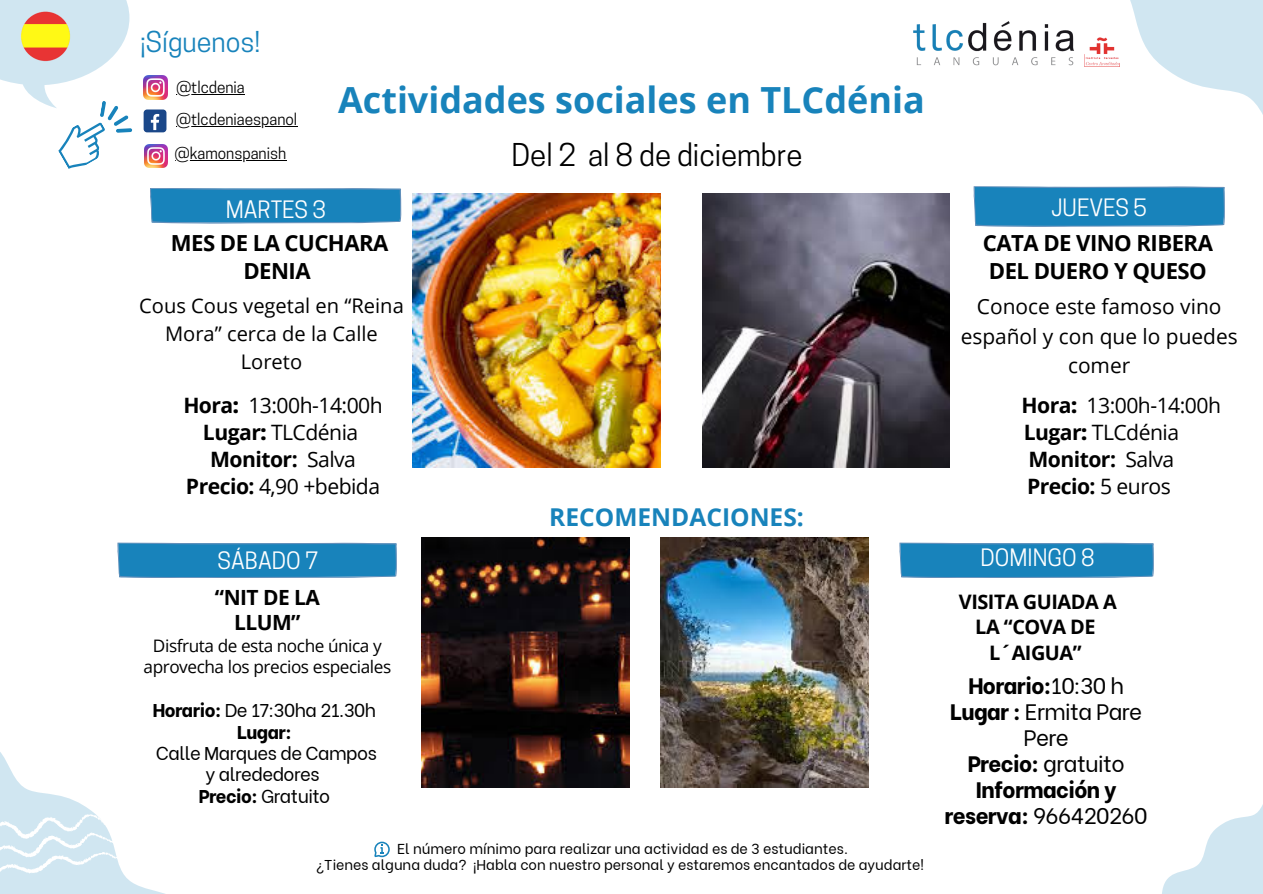
<style>
.page{position:relative;width:1263px;height:894px;background:#fff}
.page>*{position:absolute;margin:0;border:0;box-sizing:border-box;transform-origin:0 0}
.t1{font:700 36px "Open Sans";color:#1883bb}
.t2{font:29.55px "Cooper Hewitt";color:#000}
.t3{font:27px "Cooper Hewitt";color:#1883bb}
.t4{font:700 24.6px "Open Sans";color:#1883bb}
.t5{font:22.5px "Cooper Hewitt";color:#fff}
.t6{font:800 22.35px/25.8px "Be Vietnam";letter-spacing:-.025em;color:#000;text-align:center}
.t7{font:700 22.2px/28.2px "Open Sans";letter-spacing:-.025em;color:#000;text-align:center}
.t8{font:21.15px/27px "Open Sans";letter-spacing:-.025em;color:#000;text-align:center}
.t9{font:700 21px/25.8px "Open Sans";letter-spacing:-.025em;color:#000;text-align:center}
.t10{font:20.85px/29.2px "Open Sans";color:#000;text-align:center}
.t11{font:20.1px/28.2px "Open Sans";color:#000;text-align:center}
.t12{font:700 19.95px/25.5px "Open Sans";letter-spacing:-.025em;color:#000;text-align:center}
.t13{font:18.45px/21.3px "Be Vietnam";letter-spacing:-.025em;color:#000;text-align:center}
.t14{font:800 18.45px "Be Vietnam";letter-spacing:-.025em;color:#000}
.t15{font:17.25px/21.3px "Open Sans";letter-spacing:-.025em;color:#000;text-align:center}
.t16{font:15.45px "Cooper Hewitt";color:#000}
.t17{font:14.4px "Be Vietnam";color:#000}
.t18{font:14.25px "Be Vietnam";color:#000}
.s1{font-weight:700}
.s2{font-weight:800}
.s3{font-weight:400}
</style>
<div class="page">
<svg style="left:150px;top:188px;width:251px;height:35px;background:#1f85bb"></svg>
<img style="left:914px;top:21px;width:124px;height:45px">
<svg style="left:1044px;top:0;width:219px;height:115px"></svg>
<svg style="left:374px;top:841px;width:16px;height:16px"></svg>
<svg style="left:0;top:752px;width:162px;height:141px"></svg>
<svg style="left:1162px;top:804px;width:101px;height:89px"></svg>
<img style="left:143px;top:75px;width:24px;height:24px">
<div style="left:144px;top:109px;width:22px;height:23px;background:#1a4789;border-radius:3px"></div>
<svg style="left:151px;top:114px;width:8px;height:16px"></svg>
<hr style="left:176px;top:94px;width:69px;height:1px;background:#000">
<hr style="left:175px;top:160px;width:111px;height:1px;background:#000">
<hr style="left:176px;top:126px;width:121px;height:1px;background:#000">
<img style="left:144px;top:144px;width:24px;height:24px">
<svg style="left:0;top:0;width:132px;height:169px"></svg>
<svg style="left:117px;top:542px;width:280px;height:36px;background:#2588bd"></svg>
<svg style="left:899px;top:542px;width:255px;height:36px;background:#2588bd"></svg>
<img style="left:422px;top:537px;width:208px;height:250px">
<img style="left:413px;top:193px;width:247px;height:274px">
<svg style="left:974px;top:186px;width:251px;height:41px;background:#2387bd"></svg>
<img style="left:702px;top:193px;width:248px;height:274px">
<img style="left:660px;top:537px;width:208px;height:250px">
<h1 class="t3" style="left:140px;top:32px;width:122px">¡Síguenos!</h1>
<h2 class="t16" style="left:176px;top:81px;width:70px">@tlcdenia</h2>
<p class="t16" style="left:176px;top:114px;width:122px">@tlcdeniaespanol</p>
<p class="t16" style="left:175px;top:147px;width:113px">@kamonspanish</p>
<p class="t1" style="left:338px;top:74px;width:588px">Actividades sociales en TLCdénia</p>
<p class="t2" style="left:511px;top:143px;width:293px">Del 2 al 8 de diciembre</p>
<p class="t5" style="left:226px;top:201px;width:102px">MARTES 3</p>
<h3 class="t7" style="left:171px;top:228px;width:219px">MES DE LA CUCHARA<br>DENIA</h3>
<h3 class="t11" style="left:139px;top:291px;width:266px">Cous Cous vegetal en “Reina<br>Mora” cerca de la Calle<br>Loreto</h3>
<p class="t8" style="left:183px;top:391px;width:201px"><span class="s1">Hora</span><span class="s2">:</span> 13:00h-14:00h<br><span class="s1">Lugar</span><span class="s2">:</span> TLCdénia<br><span class="s1">Monitor:</span> Salva<br><span class="s1">Precio:</span> 4,90 +bebida</p>
<h3 class="t5" style="left:218px;top:552px;width:103px">SÁBADO 7</h3>
<p class="t9" style="left:215px;top:583px;width:106px">“NIT DE LA<br>LLUM”</p>
<p class="t15" style="left:144px;top:634px;width:249px">Disfruta de esta noche única y aprovecha los precios especiales</p>
<h3 class="t13" style="left:153px;top:697px;width:225px"><span class="s2">Horario:</span> De 17:30ha 21.30h</h3>
<h6 class="t14" style="left:237px;top:716px;width:56px">Lugar:</h6>
<h6 class="t13" style="left:156px;top:740px;width:223px">Calle Marques de Campos y alrededores</h6>
<h3 class="t13" style="left:199px;top:783px;width:133px"><span class="s2">Precio:</span> Gratuito</h3>
<h2 class="t4" style="left:549px;top:499px;width:256px">RECOMENDACIONES:</h2>
<p class="t17" style="left:397px;top:836px;width:452px">El número mínimo para realizar una actividad es de 3 estudiantes.</p>
<p class="t18" style="left:316px;top:853px;width:609px">¿Tienes alguna duda? ¡Habla con nuestro personal y estaremos encantados de ayudarte!</p>
<h5 class="t5" style="left:1051px;top:199px;width:97px">JUEVES 5</h5>
<h4 class="t7" style="left:983px;top:228px;width:232px;text-align:left">CATA DE VINO RIBERA<br>DEL DUERO Y QUESO</h4>
<p class="t10" style="left:961px;top:291px;width:279px">Conoce este famoso vino español y con que lo puedes comer</p>
<p class="t8" style="left:1021px;top:391px;width:201px;text-align:left"><span class="s1">Hora</span><span class="s2">:</span> 13:00h-14:00h<br><span class="s1">Lugar</span><span class="s2">:</span> TLCdénia<br><span class="s1">Monitor:</span> Salva<br><span class="s1">Precio:</span> 5 euros</p>
<p class="t5" style="left:980px;top:549px;width:116px">DOMINGO 8</p>
<h3 class="t12" style="left:959px;top:588px;width:159px">VISITA GUIADA A<br>LA “COVA DE<br>L´AIGUA”</h3>
<h3 class="t6" style="left:945px;top:670px;width:205px">Horario:<span class="s3">10:30 h<br></span>Lugar : <span class="s3">Ermita Pare<br>Pere<br></span>Precio: <span class="s3">gratuito<br></span>Información y reserva: <span class="s3">966420260</span></h3>
</div>
